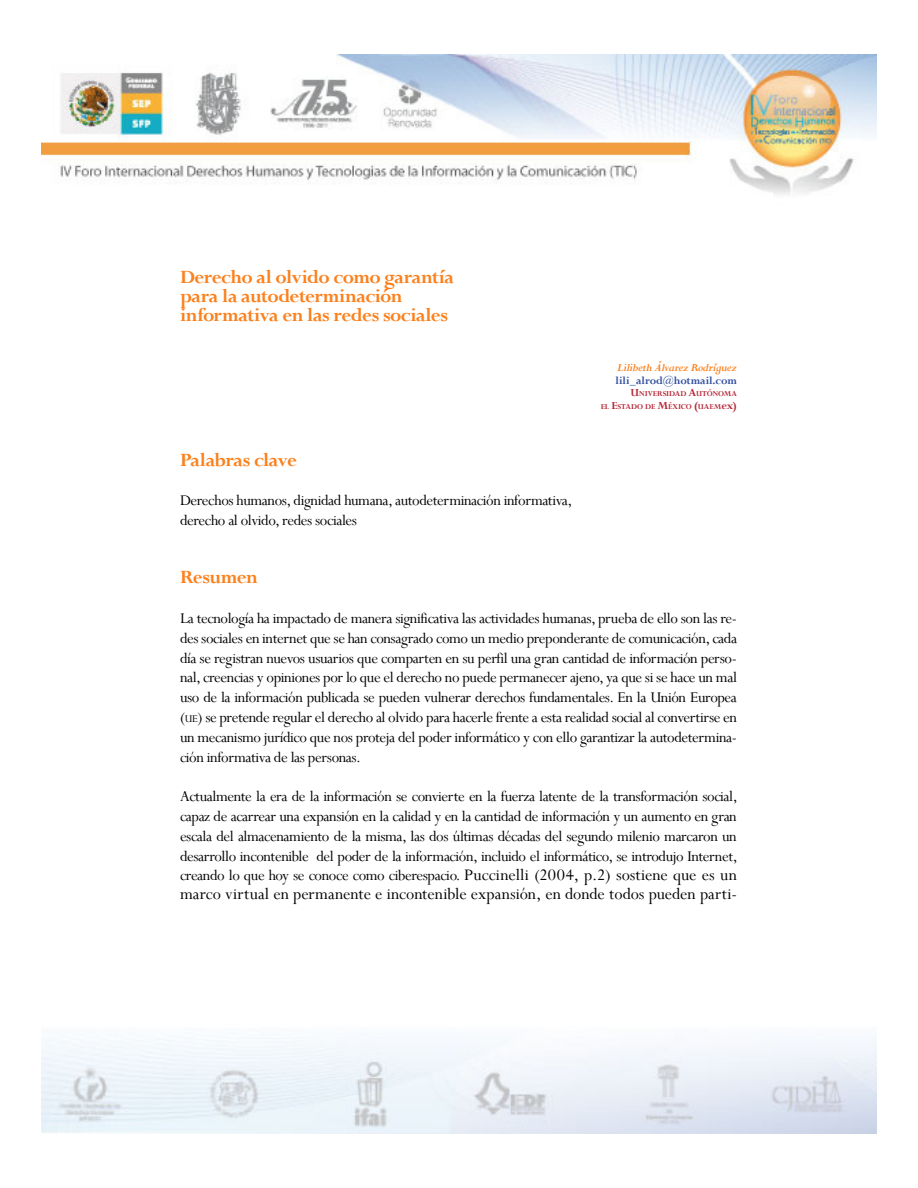
<style>
.page{position:relative;width:918px;height:1188px;background:#fff}
.page>*{position:absolute;margin:0;border:0;box-sizing:border-box;transform-origin:0 0}
.Estilo_de_párrafo_1{font:700 21px "Perpetua";letter-spacing:-.025em;color:#fc801b}
.Estilo_de_párrafo_1-2{font:18px "Perpetua";color:#000}
.Estilo_de_párrafo_1-3{font:16.5px/19.8px "Perpetua";letter-spacing:-.025em;color:#000;text-align:justify}
.autor{font:italic 700 12px "Perpetua";letter-spacing:-.025em;color:#fc801b}
.autor-2{font:700 12px "Perpetua";color:#324ea1}
.autor-3{font:700 8.4px "Perpetua";letter-spacing:-.005em;color:#b62737}
.s1{font-size:12px}
.s2{font-size:11.55px}
.s3{font-size:18px}
</style>
<div class="page">
<img style="left:42px;top:54px;width:834px;height:1080px">
<p class="Estilo_de_párrafo_1" style="left:180px;top:264px;width:276px">Derecho al olvido como garantía</p>
<p class="Estilo_de_párrafo_1" style="left:180px;top:283px;width:224px">para la autodeterminación</p>
<p class="Estilo_de_párrafo_1" style="left:180px;top:301px;width:270px">informativa en las redes sociales</p>
<p class="Estilo_de_párrafo_1" style="left:180px;top:446px;width:118px">Palabras clave</p>
<p class="Estilo_de_párrafo_1-3" style="left:180px;top:490px;width:394px">Derechos humanos, dignidad humana, autodeterminación informativa,</p>
<p class="Estilo_de_párrafo_1-3" style="left:180px;top:510px;width:179px">derecho al olvido, redes sociales</p>
<p class="autor" style="left:617px;top:360px;width:121px">Lilibeth Álvarez Rodríguez</p>
<p class="autor-2" style="left:616px;top:373px;width:123px">lili_alrod@hotmail.com</p>
<p class="autor-3" style="left:631px;top:389px;width:108px"><span class="s1">U</span>NIVERSIDAD <span class="s1">A</span>UTÓNOMA</p>
<p class="autor-3" style="left:601px;top:401px;width:138px">EL <span class="s1">E</span>STADO DE <span class="s1">M</span>ÉXICO <span class="s1">(</span>UAEM<span class="s1">ex</span><span class="s1">)</span></p>
<p class="Estilo_de_párrafo_1" style="left:180px;top:564px;width:79px">Resumen</p>
<p class="Estilo_de_párrafo_1-3" style="left:180px;top:608px;width:559px">La tecnología ha impactado de manera significativa las actividades humanas, prueba de ello son las re&shy;des sociales en internet que se han consagrado como un medio preponderante de comunicación, cada día se registran nuevos usuarios que comparten en su perfil una gran cantidad de información perso&shy;nal, creencias y opiniones por lo que el derecho no puede permanecer ajeno, ya que si se hace un mal uso de la información publicada se pueden vulnerar derechos fundamentales. En la Unión Europea (<span class="s2">ue</span>) se pretende regular el derecho al olvido para hacerle frente a esta realidad social al convertirse en un mecanismo jurídico que nos proteja del poder informático y con ello garantizar la autodetermina&shy;ción informativa de las personas.</p>
<p class="Estilo_de_párrafo_1-3" style="left:180px;top:786px;width:559px">Actualmente la era de la información se convierte en la fuerza latente de la transformación social, capaz de acarrear una expansión en la calidad y en la cantidad de información y un aumento en gran escala del almacenamiento de la misma, las dos últimas décadas del segundo milenio marcaron un desarrollo incontenible del poder de la información, incluido el informático, se introdujo Internet, creando lo que hoy se conoce como ciberespacio. <span class="s3">Puccinelli (2004, p.2) sostiene que es un</span></p>
<p class="Estilo_de_párrafo_1-2" style="left:180px;top:883px;width:559px">marco virtual en permanente e incontenible expansión, en donde todos pueden parti-</p>
</div>
